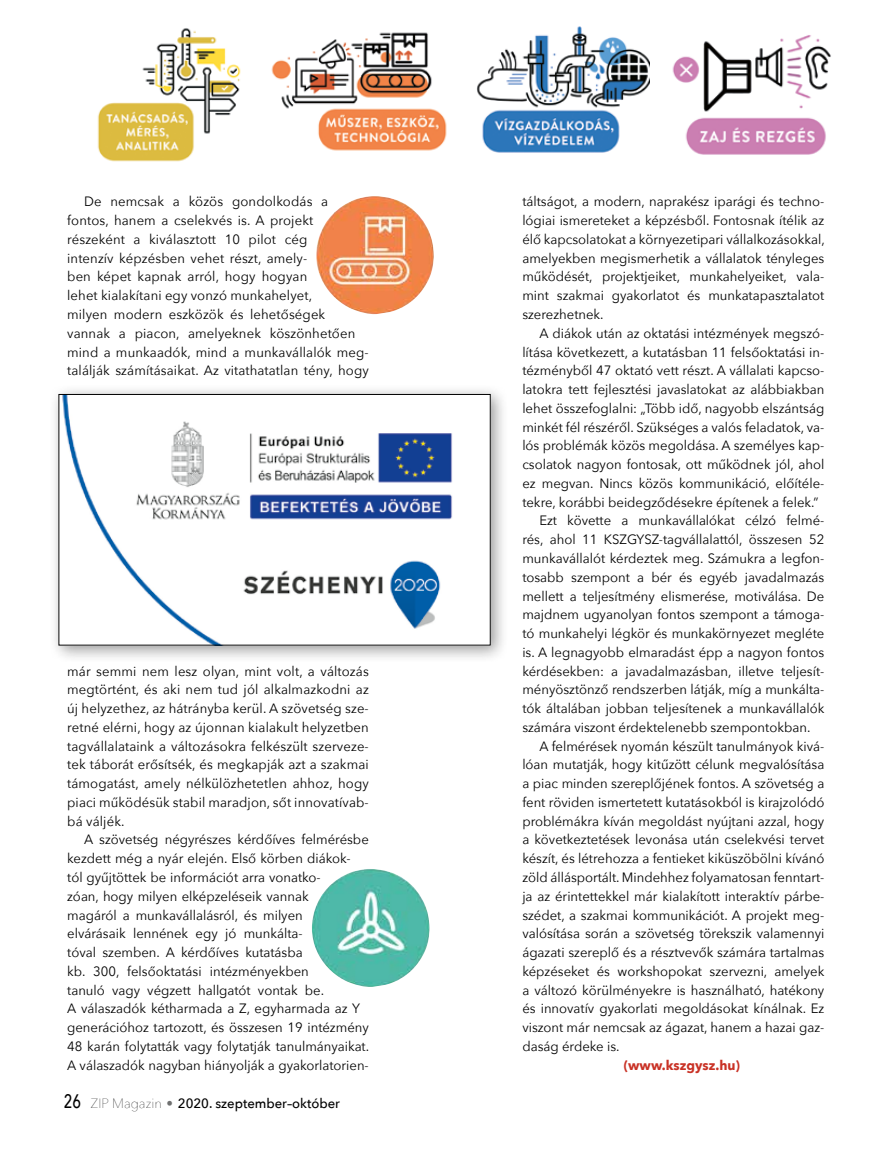
<style>
.page{position:relative;width:872px;height:1149px;background:#fff}
.page>*{position:absolute;margin:0;border:0;box-sizing:border-box;transform-origin:0 0}
.t1{font:13.5px/18.8px "Avenir Next";color:#000}
.t2{font:500 13.5px "Avenir Next";color:#000}
.t3{font:700 13.5px "Avenir Next";color:#c93226}
.s1{font-size:19.5px}
.s2{font-weight:200}
.s3{font-weight:200;color:#6f7070}
</style>
<div class="page">
<div style="left:49px;top:384px;width:460px;height:279px;background:#000;opacity:.4"></div>
<img style="left:61px;top:396px;width:427px;height:247px">
<div style="left:59px;top:394px;width:431px;height:251px;border:1px solid #000"></div>
<img style="left:97px;top:28px;width:144px;height:134px">
<img style="left:271px;top:32px;width:176px;height:119px">
<img style="left:477px;top:26px;width:172px;height:127px">
<img style="left:672px;top:35px;width:159px;height:120px">
<img style="left:316px;top:196px;width:118px;height:119px">
<img style="left:312px;top:869px;width:118px;height:118px">
<p class="t1" style="left:67px;top:192px;width:303px;text-indent:17px">De nemcsak a közös gondolkodás a fontos, hanem a cselekvés is. A projekt részeként a kiválasztott 10 pilot cég<br>intenzív képzésben vehet részt, amely-<br>ben képet kapnak arról, hogy hogyan<br>lehet kialakítani egy vonzó munkahelyet,<br>milyen modern eszközök és lehetőségek vannak a piacon, amelyeknek köszönhetően mind a munkaadók, mind a munkavállalók meg&shy;találják számításaikat. Az vitathatatlan tény, hogy</p>
<p class="t1" style="left:67px;top:660px;width:303px;text-align:justify">már semmi nem lesz olyan, mint volt, a változás megtörtént, és aki nem tud jól alkalmazkodni az új helyzethez, az hátrányba kerül. A szövetség sze&shy;retné elérni, hogy az újonnan kialakult helyzetben tagvállalataink a változásokra felkészült szerveze&shy;tek táborát erősítsék, és megkapják azt a szakmai támogatást, amely nélkülözhetetlen ahhoz, hogy piaci működésük stabil maradjon, sőt innovatívab&shy;bá váljék.</p>
<p class="t1" style="left:67px;top:829px;width:303px;text-indent:17px">A szövetség négyrészes kérdőíves felmérésbe kezdett még a nyár elején. Első körben diákok&shy;tól gyűjtöttek be információt arra vonatko-<br>zóan, hogy milyen elképzeléseik vannak<br>magáról a munkavállalásról, és milyen<br>elvárásaik lennének egy jó munkálta-<br>tóval szemben. A kérdőíves kutatásba<br>kb. 300, felsőoktatási intézményekben<br>tanuló vagy végzett hallgatót vontak be.<br>A válaszadók kétharmada a Z, egyharmada az Y generációhoz tartozott, és összesen 19 intézmény 48 karán folytatták vagy folytatják tanulmányaikat.<br>A válaszadók nagyban hiányolják a gyakorlatorien-</p>
<p class="t2" style="left:64px;top:1091px;width:278px"><span class="s1">26</span> <span class="s2">ZIP Magazin</span> <span class="s3">•</span> 2020. szeptember–október</p>
<p class="t1" style="left:522px;top:192px;width:304px;text-align:justify">táltságot, a modern, naprakész iparági és techno&shy;lógiai ismereteket a képzésből. Fontosnak ítélik az élő kapcsolatokat a környezetipari vállalkozásokkal, amelyekben megismerhetik a vállalatok tényleges működését, projektjeiket, munkahelyeiket, vala&shy;mint szakmai gyakorlatot és munkatapasztalatot szerezhetnek.</p>
<p class="t1" style="left:539px;top:323px;width:286px">A diákok után az oktatási intézmények megszó-</p>
<p class="t1" style="left:522px;top:342px;width:303px">lítása következett, a kutatásban 11 felsőoktatási in-</p>
<p class="t1" style="left:522px;top:360px;width:303px">tézményből 47 oktató vett részt. A vállalati kapcso-</p>
<p class="t1" style="left:522px;top:379px;width:303px">latokra tett fejlesztési javaslatokat az alábbiakban</p>
<p class="t1" style="left:522px;top:398px;width:303px">lehet összefoglalni: „Több idő, nagyobb elszántság</p>
<p class="t1" style="left:522px;top:417px;width:303px">minkét fél részéről. Szükséges a valós feladatok, va-</p>
<p class="t1" style="left:522px;top:435px;width:303px">lós problémák közös megoldása. A személyes kap-</p>
<p class="t1" style="left:522px;top:454px;width:303px">csolatok nagyon fontosak, ott működnek jól, ahol</p>
<p class="t1" style="left:522px;top:473px;width:303px">ez megvan. Nincs közös kommunikáció, előítéle-</p>
<p class="t1" style="left:522px;top:492px;width:298px">tekre, korábbi beidegződésekre építenek a felek.”</p>
<p class="t1" style="left:539px;top:510px;width:286px">Ezt követte a munkavállalókat célzó felmé-</p>
<p class="t1" style="left:522px;top:529px;width:303px">rés, ahol 11 KSZGYSZ-tagvállalattól, összesen 52</p>
<p class="t1" style="left:522px;top:548px;width:303px">munkavállalót kérdeztek meg. Számukra a legfon-</p>
<p class="t1" style="left:522px;top:567px;width:303px">tosabb szempont a bér és egyéb javadalmazás</p>
<p class="t1" style="left:522px;top:585px;width:303px">mellett a teljesítmény elismerése, motiválása. De</p>
<p class="t1" style="left:522px;top:604px;width:303px">majdnem ugyanolyan fontos szempont a támoga-</p>
<p class="t1" style="left:522px;top:623px;width:303px">tó munkahelyi légkör és munkakörnyezet megléte</p>
<p class="t1" style="left:522px;top:642px;width:303px">is. A legnagyobb elmaradást épp a nagyon fontos</p>
<p class="t1" style="left:522px;top:660px;width:303px">kérdésekben: a javadalmazásban, illetve teljesít-</p>
<p class="t1" style="left:522px;top:679px;width:303px">ményösztönző rendszerben látják, míg a munkálta-</p>
<p class="t1" style="left:522px;top:698px;width:303px">tók általában jobban teljesítenek a munkavállalók</p>
<p class="t1" style="left:522px;top:717px;width:289px">számára viszont érdektelenebb szempontokban.</p>
<p class="t1" style="left:539px;top:735px;width:286px">A felmérések nyomán készült tanulmányok kivá-</p>
<p class="t1" style="left:522px;top:754px;width:303px">lóan mutatják, hogy kitűzött célunk megvalósítása</p>
<p class="t1" style="left:522px;top:773px;width:303px">a piac minden szereplőjének fontos. A szövetség a</p>
<p class="t1" style="left:522px;top:792px;width:303px">fent röviden ismertetett kutatásokból is kirajzolódó</p>
<p class="t1" style="left:522px;top:810px;width:303px">problémákra kíván megoldást nyújtani azzal, hogy</p>
<p class="t1" style="left:522px;top:829px;width:303px">a következtetések levonása után cselekvési tervet</p>
<p class="t1" style="left:522px;top:848px;width:303px">készít, és létrehozza a fentieket kiküszöbölni kívánó</p>
<p class="t1" style="left:522px;top:867px;width:303px">zöld állásportált. Mindehhez folyamatosan fenntart-</p>
<p class="t1" style="left:522px;top:885px;width:303px">ja az érintettekkel már kialakított interaktív párbe-</p>
<p class="t1" style="left:522px;top:904px;width:303px">szédet, a szakmai kommunikációt. A projekt meg-</p>
<p class="t1" style="left:522px;top:923px;width:303px">valósítása során a szövetség törekszik valamennyi</p>
<p class="t1" style="left:522px;top:942px;width:303px">ágazati szereplő és a résztvevők számára tartalmas</p>
<p class="t1" style="left:522px;top:960px;width:303px">képzéseket és workshopokat szervezni, amelyek</p>
<p class="t1" style="left:522px;top:979px;width:303px">a változó körülményekre is használható, hatékony</p>
<p class="t1" style="left:522px;top:998px;width:303px">és innovatív gyakorlati megoldásokat kínálnak. Ez</p>
<p class="t1" style="left:522px;top:1017px;width:303px">viszont már nemcsak az ágazat, hanem a hazai gaz-</p>
<p class="t1" style="left:522px;top:1035px;width:99px">daság érdeke is.</p>
<p class="t3" style="left:623px;top:1052px;width:118px">(www.kszgysz.hu)</p>
</div>
